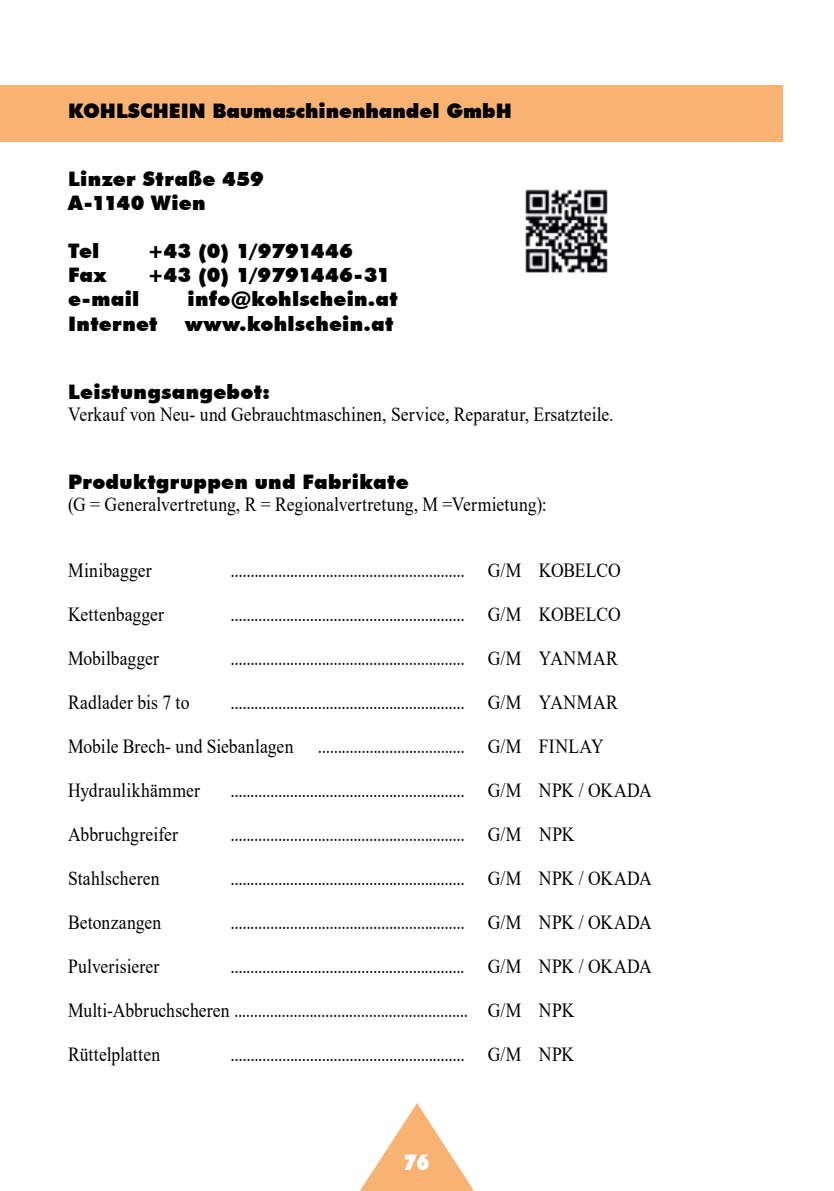
<style>
.page{position:relative;width:834px;height:1191px;background:#fff}
.page>*{position:absolute;margin:0;border:0;box-sizing:border-box;transform-origin:0 0}
.t1{font:900 22px "Futura BT";color:#fff;scale:.85 1}
.t2{font:20px/44px "Times New Roman";letter-spacing:.005em;color:#000;scale:.88 1}
.t3{font:900 20px/24.2px "Futura BT";letter-spacing:.015em;color:#000}
</style>
<div class="page">
<svg style="left:360px;top:1103px;width:114px;height:88px"></svg>
<div style="left:384px;top:1153px;width:64px;height:38px;background:#f8b271"></div>
<div style="left:0;top:85px;width:782px;height:57px;background:#f8b271"></div>
<img style="left:525px;top:189px;width:83px;height:84px">
<p class="t3" style="left:68px;top:98px;width:445px">KOHLSCHEIN Baumaschinenhandel GmbH</p>
<p class="t3" style="left:68px;top:166px;width:197px">Linzer Straße 459<br>A-1140 Wien</p>
<p class="t3" style="left:68px;top:239px;width:33px">Tel</p>
<p class="t3" style="left:147px;top:239px;width:207px">+43 (0) 1/9791446</p>
<p class="t3" style="left:68px;top:263px;width:40px">Fax</p>
<p class="t3" style="left:147px;top:263px;width:244px">+43 (0) 1/9791446-31</p>
<p class="t3" style="left:68px;top:287px;width:73px">e-mail</p>
<p class="t3" style="left:187px;top:287px;width:212px">info@kohlschein.at</p>
<p class="t3" style="left:68px;top:311px;width:91px">Internet</p>
<p class="t3" style="left:185px;top:311px;width:210px">www.kohlschein.at</p>
<p class="t3" style="left:68px;top:379px;width:203px">Leistungsangebot:</p>
<p class="t2" style="left:68px;top:391px;width:621px">Verkauf von Neu- und Gebrauchtmaschinen, Service, Reparatur, Ersatzteile.</p>
<p class="t3" style="left:68px;top:469px;width:342px">Produktgruppen und Fabrikate</p>
<p class="t2" style="left:68px;top:481px;width:545px">(G = Generalvertretung, R = Regionalvertretung, M =Vermietung):</p>
<p class="t2" style="left:68px;top:547px;width:96px">Minibagger</p>
<p class="t2" style="left:230px;top:547px;width:445px">........................................................... G/M KOBELCO</p>
<p class="t2" style="left:68px;top:591px;width:111px">Kettenbagger</p>
<p class="t2" style="left:230px;top:591px;width:445px">........................................................... G/M KOBELCO</p>
<p class="t2" style="left:68px;top:635px;width:105px">Mobilbagger</p>
<p class="t2" style="left:230px;top:635px;width:442px">........................................................... G/M YANMAR</p>
<p class="t2" style="left:68px;top:679px;width:139px">Radlader bis 7 to</p>
<p class="t2" style="left:230px;top:679px;width:442px">........................................................... G/M YANMAR</p>
<p class="t2" style="left:68px;top:723px;width:610px">Mobile Brech- und Siebanlagen ..................................... G/M FINLAY</p>
<p class="t2" style="left:68px;top:767px;width:152px">Hydraulikhämmer</p>
<p class="t2" style="left:230px;top:767px;width:480px">........................................................... G/M NPK / OKADA</p>
<p class="t2" style="left:68px;top:811px;width:126px">Abbruchgreifer</p>
<p class="t2" style="left:230px;top:811px;width:392px">........................................................... G/M NPK</p>
<p class="t2" style="left:68px;top:855px;width:105px">Stahlscheren</p>
<p class="t2" style="left:230px;top:855px;width:480px">........................................................... G/M NPK / OKADA</p>
<p class="t2" style="left:68px;top:899px;width:107px">Betonzangen</p>
<p class="t2" style="left:230px;top:899px;width:480px">........................................................... G/M NPK / OKADA</p>
<p class="t2" style="left:68px;top:943px;width:105px">Pulverisierer</p>
<p class="t2" style="left:230px;top:943px;width:480px">........................................................... G/M NPK / OKADA</p>
<p class="t2" style="left:68px;top:987px;width:577px">Multi-Abbruchscheren ........................................................... G/M NPK<br>Rüttelplatten</p>
<p class="t2" style="left:230px;top:1031px;width:392px">........................................................... G/M NPK</p>
<p class="t1" style="left:404px;top:1148px;width:32px">76</p>
</div>
